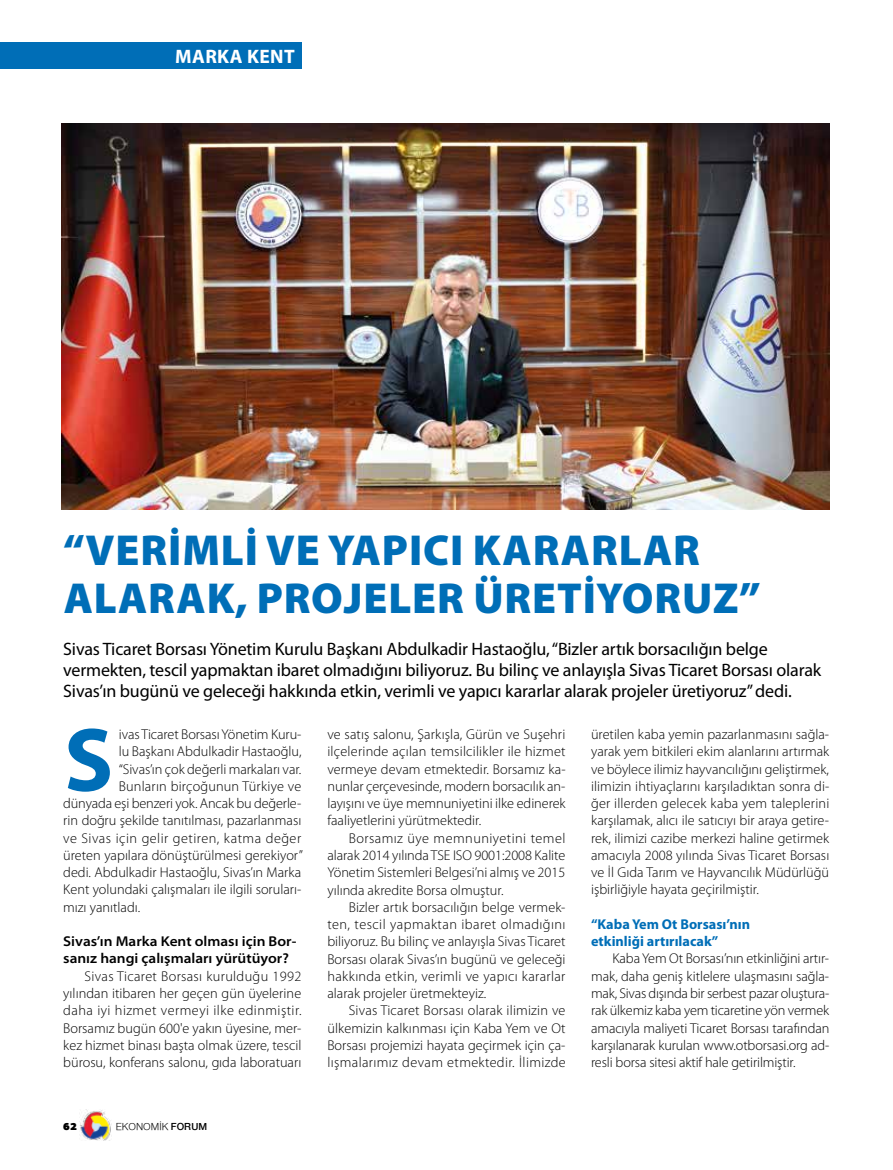
<style>
.page{position:relative;width:893px;height:1170px;background:#fff}
.page>*{position:absolute;margin:0;border:0;box-sizing:border-box;transform-origin:0 0}
.t1{font:700 91.05px "Myriad Pro";color:#006eb7}
.t2{font:900 43.5px/48px "Myriad Pro";letter-spacing:.02em;color:#006eb7}
.t3{font:700 19.5px "Myriad Pro";letter-spacing:.02em;color:#fff}
.t4{font:18px/21px "Myriad Pro";letter-spacing:-.01em;color:#000}
.t5{font:300 14.25px/17.2px "Myriad Pro";color:#000;text-align:justify}
.t6{font:600 semi-expanded 14.25px/17.2px "Myriad Pro";color:#000}
.t7{font:700 14.25px/17.2px "Myriad Pro";color:#006eb7}
.t8{font:300 14.25px "Myriad Pro";letter-spacing:.035em;color:#000}
.t9{font:10.5px "Nimbus Sans Novus";color:#000}
.t10{font:900 10.5px "PF Agora Sans Pro";color:#000}
.s1{font-weight:600}
</style>
<div class="page">
<img style="left:80px;top:1109px;width:31px;height:31px">
<div style="left:0;top:43px;width:302px;height:26px;background:#006eb7"></div>
<img style="left:61px;top:123px;width:768px;height:386px">
<h3 class="t3" style="left:175px;top:45px;width:121px">MARKA KENT</h3>
<h2 class="t2" style="left:63px;top:526px;width:699px">“VERIMLI VE YAPICI KARARLAR<br>ALARAK, PROJELER ÜRETIYORUZ”</h2>
<p class="t4" style="left:63px;top:639px;width:760px">Sivas Ticaret Borsası Yönetim Kurulu Başkanı Abdulkadir Hastaoğlu, “Bizler artık borsacılığın belge vermekten, tescil yapmaktan ibaret olmadığını biliyoruz. Bu bilinç ve anlayışla Sivas Ticaret Borsası olarak<br>Sivas’ın bugünü ve geleceği hakkında etkin, verimli ve yapıcı kararlar alarak projeler üretiyoruz” dedi.</p>
<h1 class="t1" style="left:64px;top:709px;width:51px">S</h1>
<p class="t5" style="left:119px;top:725px;width:184px">ivas Ticaret Borsası Yönetim Kuru-</p>
<p class="t5" style="left:591px;top:725px;width:240px">üretilen kaba yemin pazarlanmasını sağla&shy;yarak yem bitkileri ekim alanlarını artırmak ve böylece ilimiz hayvancılığını geliştirmek, ilimizin ihtiyaçlarını karşıladıktan sonra di&shy;ğer illerden gelecek kaba yem taleplerini karşılamak, alıcı ile satıcıyı bir araya getire&shy;rek, ilimizi cazibe merkezi haline getirmek amacıyla 2008 yılında Sivas Ticaret Borsası ve İl Gıda Tarım ve Hayvancılık Müdürlüğü işbirliğiyle hayata geçirilmiştir.</p>
<p class="t7" style="left:591px;top:915px;width:161px">“Kaba Yem Ot Borsası’nın etkinliği artırılacak”</p>
<p class="t5" style="left:591px;top:950px;width:240px;text-indent:21px">Kaba Yem Ot Borsası’nın etkinliğini artır&shy;mak, daha geniş kitlelere ulaşmasını sağla&shy;mak, Sivas dışında bir serbest pazar oluştura&shy;rak ülkemiz kaba yem ticaretine yön vermek amacıyla maliyeti Ticaret Borsası tarafından karşılanarak kurulan www.otborsasi.org ad&shy;resli borsa sitesi aktif hale getirilmiştir.</p>
<p class="t5" style="left:327px;top:726px;width:240px">ve satış salonu, Şarkışla, Gürün ve Suşehri ilçelerinde açılan temsilcilikler ile hizmet vermeye devam etmektedir. Borsamız ka&shy;nunlar çerçevesinde, modern borsacılık an&shy;layışını ve üye memnuniyetini ilke edinerek faaliyetlerini yürütmektedir.</p>
<p class="t5" style="left:327px;top:829px;width:239px;text-indent:21px">Borsamız üye memnuniyetini temel alarak 2014 yılında TSE ISO 9001:2008 Kalite Yönetim Sistemleri Belgesi’ni almış ve 2015 yılında akredite Borsa olmuştur.</p>
<p class="t5" style="left:327px;top:898px;width:240px;text-indent:21px">Bizler artık borsacılığın belge vermek&shy;ten, tescil yapmaktan ibaret olmadığını biliyoruz. Bu bilinç ve anlayışla Sivas Ticaret Borsası olarak Sivas’ın bugünü ve geleceği hakkında etkin, verimli ve yapıcı kararlar alarak projeler üretmekteyiz.</p>
<p class="t5" style="left:327px;top:1002px;width:240px;text-indent:21px">Sivas Ticaret Borsası olarak ilimizin ve ülkemizin kalkınması için Kaba Yem ve Ot Borsası projemizi hayata geçirmek için ça&shy;lışmalarımız devam etmektedir. İlimizde</p>
<p class="t5" style="left:119px;top:743px;width:184px">lu Başkanı Abdulkadir Hastaoğlu,</p>
<p class="t5" style="left:119px;top:760px;width:184px">“Sivas’ın çok değerli markaları var.</p>
<p class="t5" style="left:119px;top:777px;width:184px">Bunların birçoğunun Türkiye ve</p>
<p class="t5" style="left:63px;top:794px;width:240px">dünyada eşi benzeri yok. Ancak bu değerle-</p>
<p class="t5" style="left:63px;top:812px;width:240px">rin doğru şekilde tanıtılması, pazarlanması</p>
<p class="t8" style="left:63px;top:830px;width:239px">ve Sivas için gelir getiren, katma değer</p>
<p class="t5" style="left:63px;top:846px;width:241px">üreten yapılara dönüştürülmesi gerekiyor”</p>
<p class="t5" style="left:63px;top:863px;width:240px">dedi. Abdulkadir Hastaoğlu, Sivas’ın Marka</p>
<p class="t5" style="left:63px;top:881px;width:240px">Kent yolundaki çalışmaları ile ilgili soruları-</p>
<p class="t5" style="left:63px;top:898px;width:78px">mızı yanıtladı.</p>
<p class="t6" style="left:63px;top:932px;width:235px">Sivas’ın Marka Kent olması için Bor&shy;sanız hangi çalışmaları yürütüyor?</p>
<p class="t5" style="left:63px;top:967px;width:240px;text-indent:21px">Sivas Ticaret Borsası kurulduğu 1992 yılından itibaren her geçen gün üyelerine daha iyi hizmet vermeyi ilke edinmiştir.<br>Borsamız bugün 600'e yakın üyesine, mer&shy;kez hizmet binası başta olmak üzere, tescil bürosu, konferans salonu, gıda laboratuarı</p>
<p class="t10" style="left:63px;top:1119px;width:15px">62</p>
<p class="t9" style="left:116px;top:1120px;width:93px">EKONOMİK <span class="s1">FORUM</span></p>
</div>
